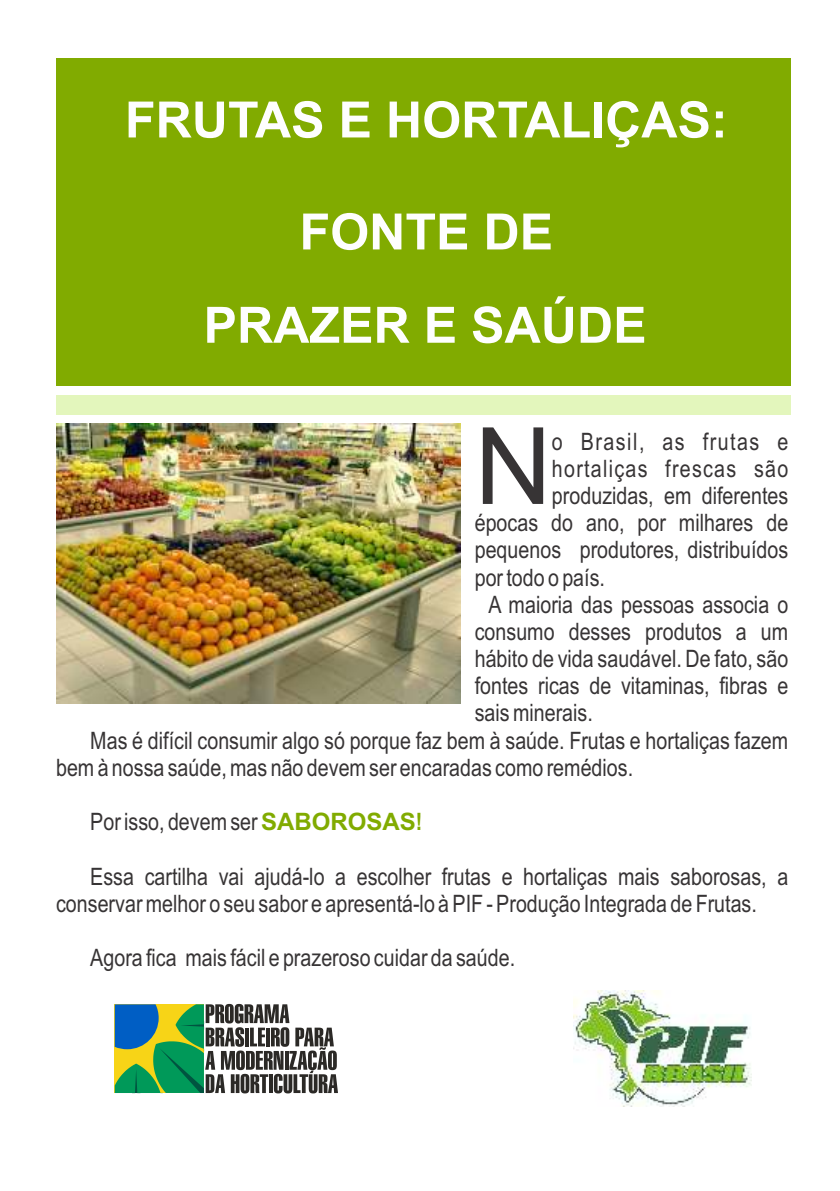
<style>
.page{position:relative;width:840px;height:1191px;background:#fff}
.page>*{position:absolute;margin:0;border:0;box-sizing:border-box;transform-origin:0 0}
.t1{font:106.8px "Arial";color:#373435}
.t2{font:700 50.2px "Arial";color:#fefefe}
.t3{font:700 50px "Arial";color:#fefefe}
.t4{font:24px/27.2px "Arial Narrow";color:#373435}
.t5{font:24px "Arial Narrow";letter-spacing:.05em;color:#373435}
.t6{font:24px "Arial Narrow";letter-spacing:.06em;color:#373435}
.s1{font-family:"Arial";font-weight:700;color:#81ab00}
.s2{font-weight:700;color:#81ab00}
</style>
<div class="page">
<div style="left:56px;top:59px;width:734px;height:327px;background:#81ab00"></div>
<img style="left:57px;top:423px;width:403px;height:281px">
<div style="left:56px;top:395px;width:734px;height:19px;background:#e3f6bc"></div>
<img style="left:573px;top:990px;width:177px;height:116px">
<svg style="left:115px;top:1004px;width:223px;height:89px"></svg>
<h2 class="t2" style="left:125px;top:101px;width:604px">FRUTAS E HORTALIÇAS:</h2>
<h2 class="t2" style="left:299px;top:213px;width:255px">FONTE DE</h2>
<h3 class="t3" style="left:203px;top:306px;width:444px">PRAZER E SAÚDE</h3>
<h1 class="t1" style="left:474px;top:426px;width:79px">N</h1>
<p class="t6" style="left:551px;top:432px;width:238px">o Brasil, as frutas e</p>
<p class="t5" style="left:551px;top:459px;width:238px">hortaliças frescas são</p>
<p class="t4" style="left:551px;top:484px;width:238px">produzidas, em diferentes</p>
<p class="t4" style="left:474px;top:511px;width:315px">épocas do ano, por milhares de</p>
<p class="t4" style="left:474px;top:538px;width:315px">pequenos produtores, distribuídos</p>
<p class="t4" style="left:474px;top:565px;width:132px">por todo o país.</p>
<p class="t4" style="left:488px;top:593px;width:301px">A maioria das pessoas associa o</p>
<p class="t4" style="left:474px;top:620px;width:315px">consumo desses produtos a um</p>
<p class="t4" style="left:474px;top:647px;width:315px">hábito de vida saudável. De fato, são</p>
<p class="t4" style="left:474px;top:674px;width:315px">fontes ricas de vitaminas, fibras e</p>
<p class="t4" style="left:474px;top:701px;width:120px">sais minerais.</p>
<p class="t4" style="left:90px;top:729px;width:699px">Mas é difícil consumir algo só porque faz bem à saúde. Frutas e hortaliças fazem</p>
<p class="t4" style="left:56px;top:756px;width:578px">bem à nossa saúde, mas não devem ser encaradas como remédios.</p>
<p class="t4" style="left:90px;top:810px;width:333px">Por isso, devem ser <span class="s1">SABOROSAS</span><span class="s2">!</span></p>
<p class="t4" style="left:56px;top:865px;width:733px;text-indent:34px">Essa cartilha vai ajudá-lo a escolher frutas e hortaliças mais saborosas, a conservar melhor o seu sabor e apresentá-lo à PIF - Produção Integrada de Frutas.</p>
<p class="t4" style="left:90px;top:946px;width:426px">Agora fica mais fácil e prazeroso cuidar da saúde.</p>
</div>
